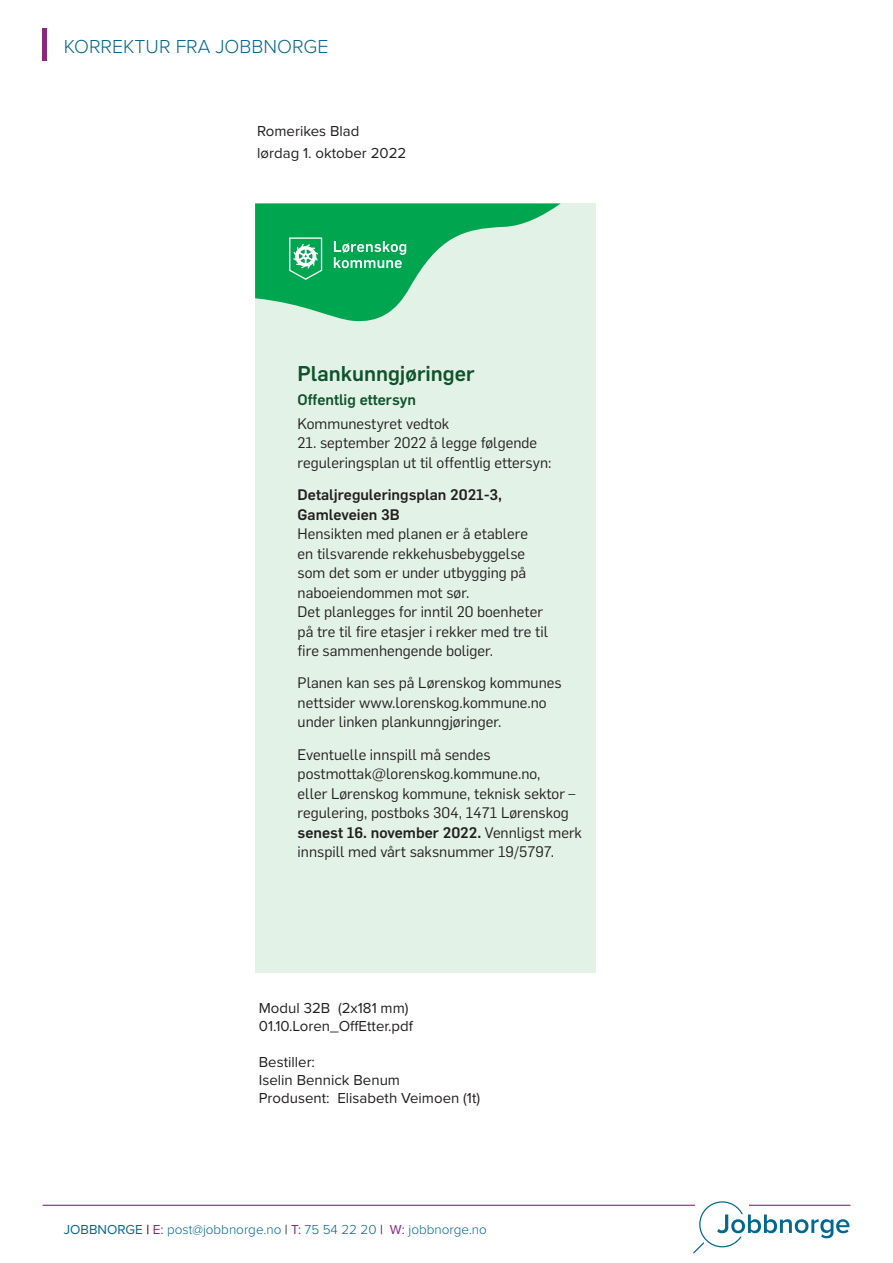
<style>
.page{position:relative;width:893px;height:1263px;background:#fff}
.page>*{position:absolute;margin:0;border:0;box-sizing:border-box;transform-origin:0 0}
.t1{font:500 21px "Flama";color:#0e532b}
.t2{font:300 19.5px "Proxima Nova";color:#006891}
.t3{font:15px/19.5px "Flama";color:#231f20}
.t4{font:15px "Proxima Nova";color:#231f20}
.t5{font:500 15px/19.5px "Flama";color:#231f20}
.t6{font:500 15px "Flama";color:#0e532b}
.t7{font:300 13.5px "Proxima Nova";color:#006891}
.s1{font-weight:500}
.s2{font-weight:400}
.s3{font-weight:600;color:#231f20}
.s4{font-weight:400;color:#8c267e}
.s5{font-weight:400;color:#231f20}
</style>
<div class="page">
<hr style="left:43px;top:1205px;width:807px;height:1px;background:#8c267e">
<hr style="left:43px;top:29px;width:4px;height:32px;background:#8c267e">
<svg style="left:693px;top:1201px;width:156px;height:52px"></svg>
<div style="left:255px;top:203px;width:340px;height:770px;background:#e3f2e7"></div>
<svg style="left:255px;top:203px;width:306px;height:119px"></svg>
<h2 class="t2" style="left:64px;top:32px;width:266px">KORREKTUR FRA JOBBNORGE</h2>
<p class="t4" style="left:257px;top:120px;width:104px">Romerikes Blad</p>
<p class="t4" style="left:257px;top:142px;width:151px">lørdag 1. oktober 2022</p>
<p class="t1" style="left:298px;top:359px;width:179px">Plankunngjøringer</p>
<p class="t6" style="left:298px;top:389px;width:120px">Offentlig ettersyn</p>
<p class="t3" style="left:298px;top:413px;width:153px">Kommunestyret vedtok</p>
<p class="t3" style="left:298px;top:432px;width:255px">21. september 2022 å legge følgende reguleringsplan ut til offentlig ettersyn:</p>
<p class="t5" style="left:298px;top:484px;width:206px">Detaljreguleringsplan 2021-3,<br>Gamleveien 3B</p>
<p class="t3" style="left:298px;top:523px;width:252px">Hensikten med planen er å etablere<br>en tilsvarende rekkehusbebyggelse som det som er under utbygging på naboeiendommen mot sør.<br>Det planlegges for inntil 20 boenheter på tre til fire etasjer i rekker med tre til fire sammenhengende boliger.</p>
<p class="t3" style="left:298px;top:672px;width:266px">Planen kan ses på Lørenskog kommunes nettsider www.lorenskog.kommune.no under linken plankunngjøringer.</p>
<p class="t3" style="left:298px;top:744px;width:286px">Eventuelle innspill må sendes postmottak@lorenskog.kommune.no,<br>eller Lørenskog kommune, teknisk sektor – regulering, postboks 304, 1471 Lørenskog <span class="s1">senest 16. november 2022.</span> Vennligst merk innspill med vårt saksnummer 19/5797.</p>
<p class="t4" style="left:259px;top:997px;width:151px">Modul 32B (2x181 mm)</p>
<p class="t4" style="left:259px;top:1015px;width:156px">01.10.Loren_OffEtter.pdf</p>
<p class="t4" style="left:259px;top:1051px;width:58px">Bestiller:</p>
<p class="t4" style="left:259px;top:1069px;width:143px">Iselin Bennick Benum</p>
<p class="t4" style="left:259px;top:1087px;width:223px">Produsent: Elisabeth Veimoen (1t)</p>
<p class="t7" style="left:64px;top:1219px;width:425px"><span class="s2">JOBBNORGE</span> <span class="s3">|</span> <span class="s4">E:</span> post@jobbnorge.no <span class="s5">|</span> <span class="s4">T:</span> 75 54 22 20 <span class="s5">|</span> <span class="s4">W:</span> jobbnorge.no</p>
</div>
